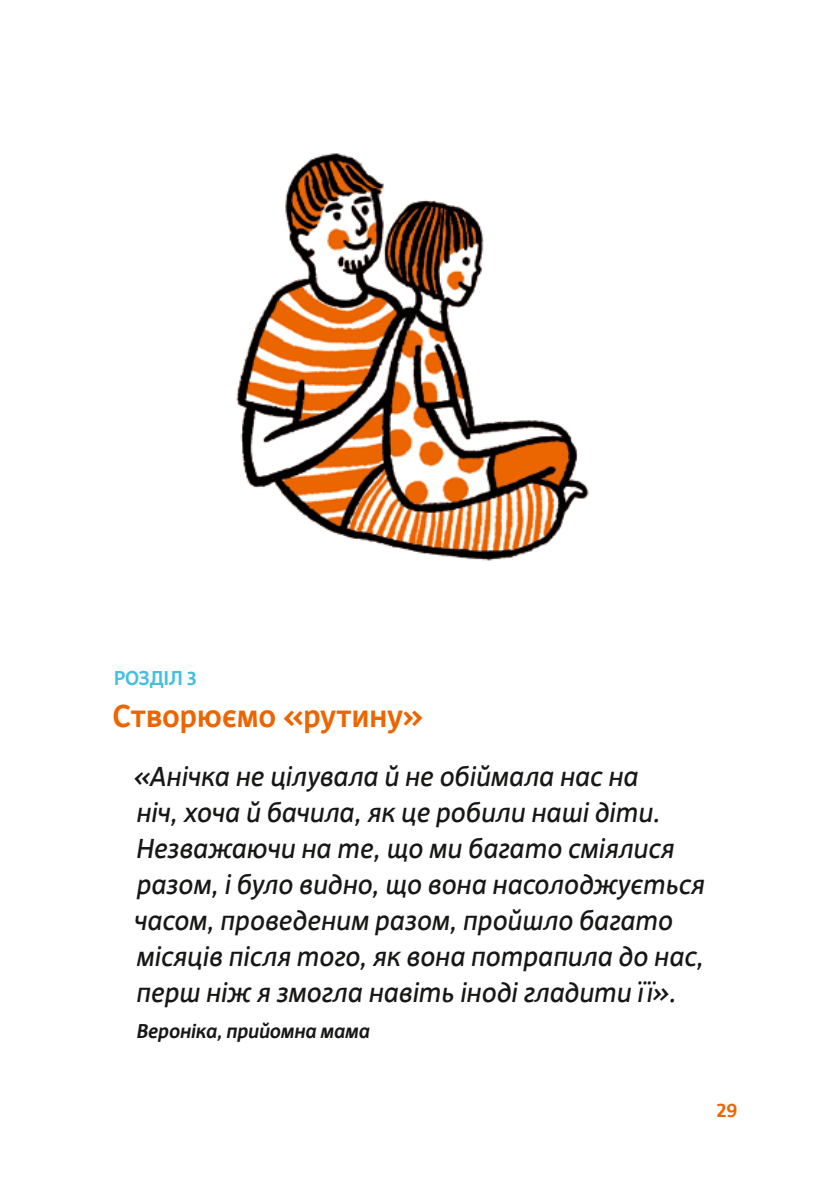
<style>
.page{position:relative;width:840px;height:1191px;background:#fff}
.page>*{position:absolute;margin:0;border:0;box-sizing:border-box;transform-origin:0 0}
.t1{font:700 30px "Deja Rip";color:#ec6500}
.t2{font:italic 500 26px/36px "Deja Rip";color:#181716}
.t3{font:italic 700 19px "Deja Rip";color:#181716}
.t4{font:700 19px "Deja Rip";color:#44bfe0}
.t5{font:700 19px "Deja Rip";color:#ec6500}
</style>
<div class="page">
<img style="left:236px;top:153px;width:353px;height:408px">
<p class="t4" style="left:114px;top:666px;width:84px">РОЗДІЛ 3</p>
<p class="t1" style="left:112px;top:697px;width:312px">Створюємо «рутину»</p>
<p class="t2" style="left:132px;top:758px;width:572px">«Анічка не цілувала й не обіймала нас на<br>ніч, хоча й бачила, як це робили наші діти.<br>Незважаючи на те, що ми багато сміялися разом, і було видно, що вона насолоджується часом, проведеним разом, пройшло багато місяців після того, як вона потрапила до нас, перш ніж я змогла навіть іноді гладити ї ї».</p>
<p class="t3" style="left:136px;top:1019px;width:234px">Вероніка, прийомна мама</p>
<p class="t5" style="left:716px;top:1098px;width:22px">29</p>
</div>
